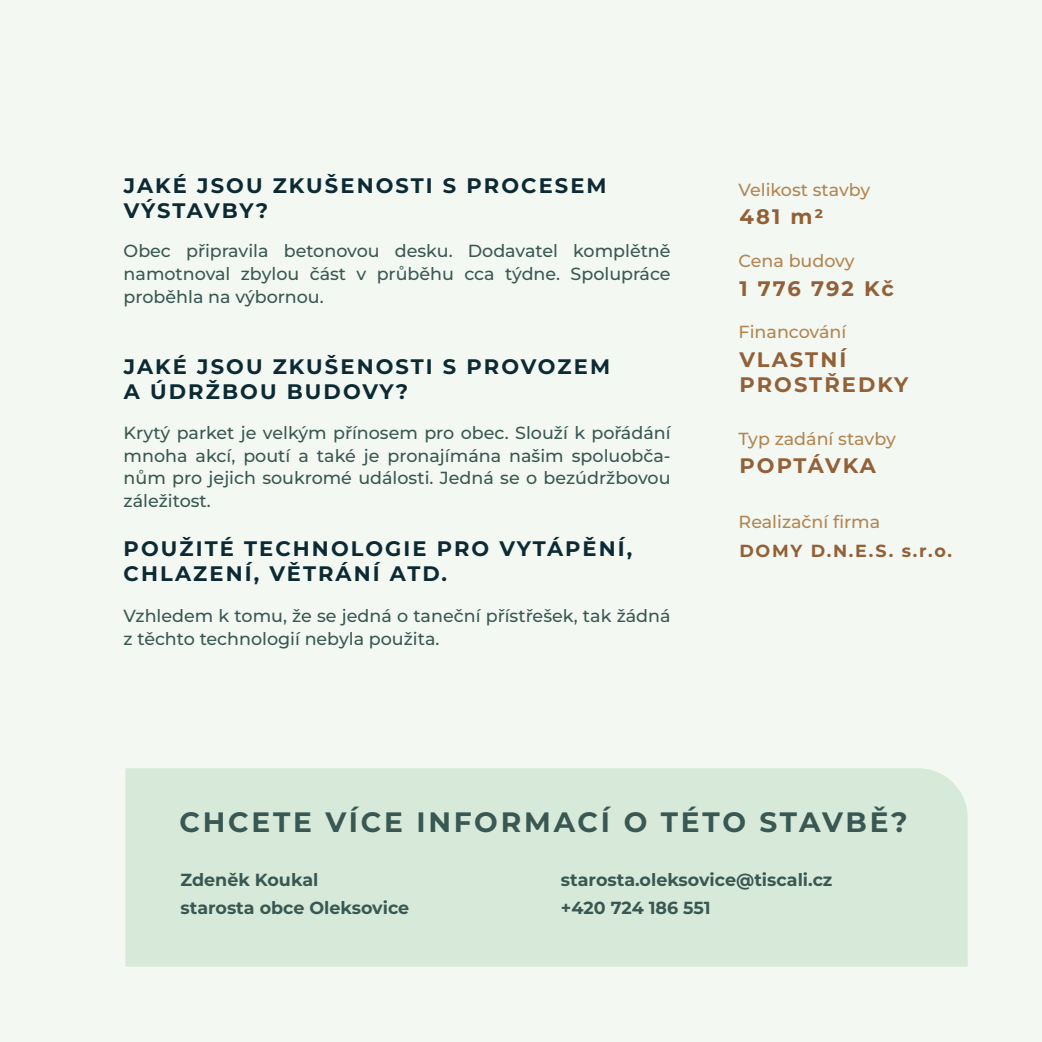
<style>
.page{position:relative;width:1042px;height:1042px;background:#f3f8f3}
.page>*{position:absolute;margin:0;border:0;box-sizing:border-box;transform-origin:0 0}
.t1{font:700 28px "Montserrat";letter-spacing:.1em;color:#3a5853}
.t2{font:700 21px/25.2px "Montserrat";letter-spacing:.1em;color:#0c2a33}
.t3{font:700 21px/25.2px "Montserrat";letter-spacing:.1em;color:#936037}
.t4{font:700 21px "Montserrat";letter-spacing:.07em;color:#936037}
.t5{font:500 17.5px/22.8px "Montserrat";color:#3a5853;text-align:justify}
.t6{font:700 17.5px/28px "Montserrat";color:#3a5853}
.t7{font:500 17.5px "Montserrat";color:#b38551}
.t8{font:700 17.5px "Montserrat";color:#936037}
</style>
<div class="page">
<div style="left:125px;top:768px;width:842px;height:198px;background:#d7ead9"></div>
<p class="t2" style="left:124px;top:172px;width:484px">JAKÉ JSOU ZKUŠENOSTI S PROCESEM<br>VÝSTAVBY?</p>
<p class="t5" style="left:124px;top:239px;width:548px">Obec připravila betonovou desku. Dodavatel komplětně namotnoval zbylou část v průběhu cca týdne. Spolupráce proběhla na výbornou.</p>
<p class="t2" style="left:124px;top:354px;width:488px">JAKÉ JSOU ZKUŠENOSTI S PROVOZEM<br>A ÚDRŽBOU BUDOVY?</p>
<p class="t5" style="left:124px;top:421px;width:548px">Krytý parket je velkým přínosem pro obec. Slouží k pořádání mnoha akcí, poutí a také je pronajímána našim spoluobča&shy;nům pro jejich soukromé události. Jedná se o bezúdržbovou záležitost.</p>
<p class="t2" style="left:124px;top:535px;width:510px">POUŽITÉ TECHNOLOGIE PRO VYTÁPĚNÍ,<br>CHLAZENÍ, VĚTRÁNÍ ATD.</p>
<p class="t5" style="left:124px;top:604px;width:548px">Vzhledem k tomu, že se jedná o taneční přístřešek, tak žádná z těchto technologií nebyla použita.</p>
<p class="t7" style="left:738px;top:178px;width:133px">Velikost stavby</p>
<p class="t3" style="left:739px;top:203px;width:86px">481 m2</p>
<p class="t7" style="left:738px;top:249px;width:118px">Cena budovy</p>
<p class="t3" style="left:739px;top:275px;width:156px">1 776 792 Kč</p>
<p class="t7" style="left:738px;top:320px;width:109px">Financování</p>
<p class="t3" style="left:739px;top:346px;width:170px">VLASTNÍ<br>PROSTŘEDKY</p>
<p class="t7" style="left:738px;top:427px;width:159px">Typ zadání stavby</p>
<p class="t4" style="left:739px;top:450px;width:138px">POPTÁVKA</p>
<p class="t7" style="left:738px;top:510px;width:143px">Realizační firma</p>
<p class="t8" style="left:739px;top:538px;width:214px">DOMY D.N.E.S. s.r.o.</p>
<h1 class="t1" style="left:179px;top:803px;width:730px">CHCETE VÍCE INFORMACÍ O TÉTO STAVBĚ?</h1>
<p class="t6" style="left:180px;top:865px;width:230px">Zdeněk Koukal<br>starosta obce Oleksovice</p>
<p class="t6" style="left:561px;top:865px;width:273px">starosta.oleksovice@tiscali.cz +420 724 186 551</p>
</div>
